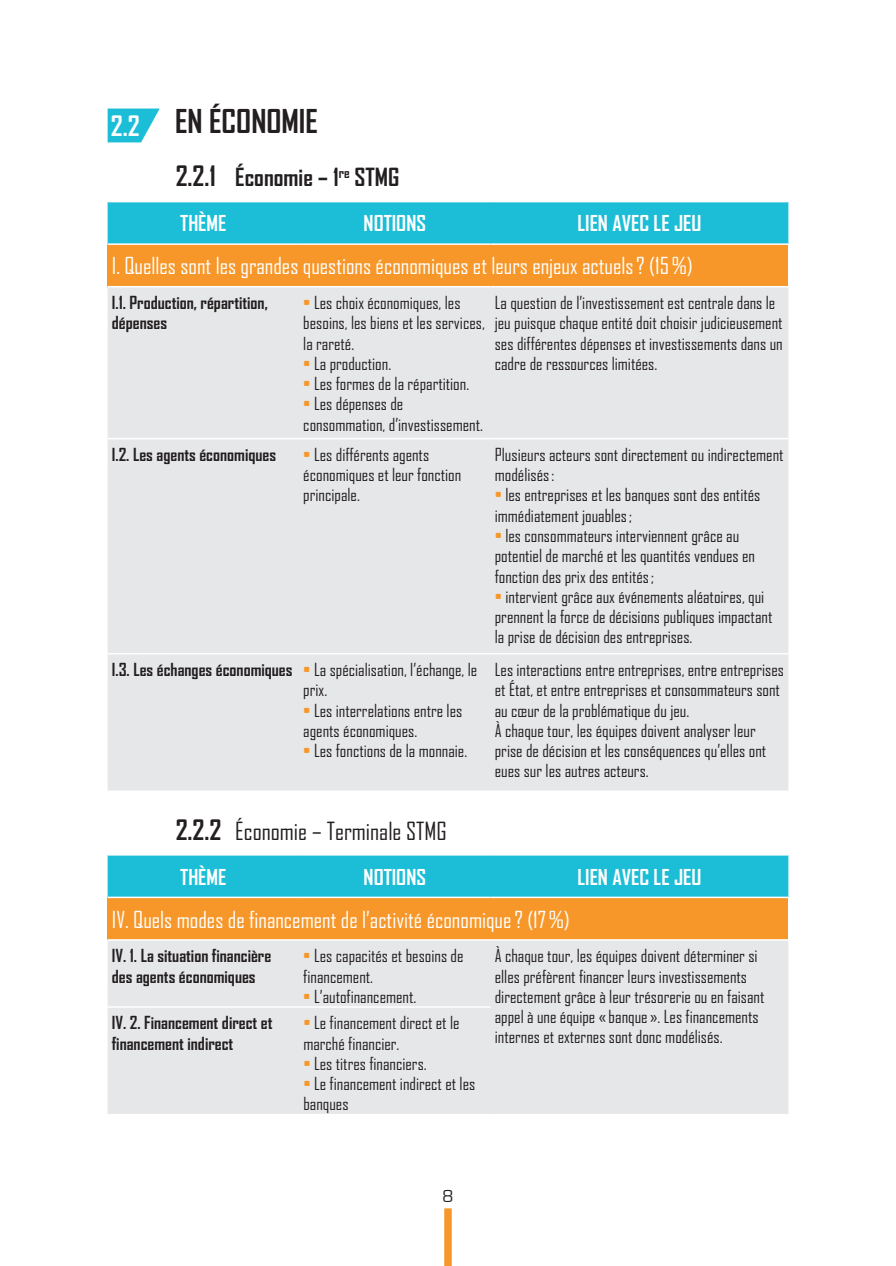
<style>
.page{position:relative;width:896px;height:1266px;background:#fff}
.page>*{position:absolute;margin:0;border:0;box-sizing:border-box;transform-origin:0 0}
.t1{font:700 31.5px "Agency FB";color:#231f20}
.t2{font:24px "Agency FB";color:#231f20}
.t3{font:700 24px "Agency FB";color:#231f20}
.t4{font:22.5px "Agency FB";color:#fff}
.t5{font:700 21px "Agency FB";color:#fff}
.t6{font:18px "Eurostile";color:#231f20}
.t7{font:17.25px/20.2px "Agency FB";color:#231f20}
.t8{font:700 17.25px/20.2px "Agency FB";color:#231f20}
.s1{font-size:27px}
.s2{color:#f79729}
.s3{font-weight:700}
.s4{font-weight:700;font-size:27px}
</style>
<div class="page">
<div style="left:444px;top:1208px;width:7px;height:57px;background:#f79729"></div>
<svg style="left:108px;top:108px;width:52px;height:34px"></svg>
<div style="left:108px;top:202px;width:680px;height:41px;background:#1cbed7"></div>
<div style="left:108px;top:244px;width:680px;height:43px;background:#f79729"></div>
<div style="left:108px;top:287px;width:680px;height:503px;background:#e6e7e9"></div>
<hr style="left:108px;top:438px;width:191px;height:1px;background:#fff">
<hr style="left:299px;top:438px;width:191px;height:1px;background:#fff">
<hr style="left:490px;top:438px;width:298px;height:1px;background:#fff">
<hr style="left:108px;top:653px;width:191px;height:1px;background:#fff">
<hr style="left:299px;top:653px;width:191px;height:1px;background:#fff">
<hr style="left:490px;top:653px;width:298px;height:1px;background:#fff">
<hr style="left:108px;top:243px;width:191px;height:2px;background:#fff">
<hr style="left:299px;top:243px;width:191px;height:2px;background:#fff">
<hr style="left:490px;top:243px;width:298px;height:2px;background:#fff">
<hr style="left:108px;top:286px;width:191px;height:1px;background:#fff">
<hr style="left:299px;top:286px;width:191px;height:1px;background:#fff">
<hr style="left:490px;top:286px;width:298px;height:1px;background:#fff">
<div style="left:108px;top:855px;width:680px;height:41px;background:#1cbed7"></div>
<div style="left:108px;top:897px;width:680px;height:42px;background:#f79729"></div>
<div style="left:108px;top:940px;width:680px;height:173px;background:#e6e7e9"></div>
<hr style="left:108px;top:1006px;width:191px;height:1px;background:#fff">
<hr style="left:299px;top:1006px;width:191px;height:1px;background:#fff">
<hr style="left:108px;top:896px;width:191px;height:2px;background:#fff">
<hr style="left:299px;top:896px;width:191px;height:2px;background:#fff">
<hr style="left:490px;top:896px;width:298px;height:2px;background:#fff">
<h1 class="t1" style="left:111px;top:103px;width:208px"><sub>2.2</sub> EN ÉCONOMIE</h1>
<h2 class="t3" style="left:176px;top:164px;width:225px"><span class="s1">2.2.1</span> Économie – 1<sup>re</sup> STMG</h2>
<p class="t5" style="left:180px;top:212px;width:48px">THÈME</p>
<p class="t5" style="left:363px;top:212px;width:64px">NOTIONS</p>
<p class="t5" style="left:577px;top:212px;width:125px">LIEN AVEC LE JEU</p>
<h3 class="t4" style="left:112px;top:254px;width:582px">I. Quelles sont les grandes questions économiques et leurs enjeux actuels? (15%)</h3>
<p class="t8" style="left:112px;top:292px;width:157px">I.1. Production, répartition, dépenses</p>
<p class="t7" style="left:303px;top:292px;width:183px"><span class="s2">•</span> Les choix économiques, les besoins, les biens et les services, la rareté.</p>
<p class="t7" style="left:303px;top:353px;width:89px"><span class="s2">•</span> La production.</p>
<p class="t7" style="left:303px;top:373px;width:167px"><span class="s2">•</span> Les formes de la répartition.</p>
<p class="t7" style="left:303px;top:394px;width:181px"><span class="s2">•</span> Les dépenses de consommation, d’investissement.</p>
<p class="t7" style="left:494px;top:293px;width:289px">La question de l’investissement est centrale dans le jeu puisque chaque entité doit choisir judicieusement ses différentes dépenses et investissements dans un cadre de ressources limitées.</p>
<p class="t8" style="left:112px;top:444px;width:166px">I.2. Les agents économiques</p>
<p class="t7" style="left:303px;top:444px;width:159px"><span class="s2">•</span> Les différents agents économiques et leur fonction principale.</p>
<p class="t7" style="left:494px;top:444px;width:290px">Plusieurs acteurs sont directement ou indirectement modélisés:</p>
<p class="t7" style="left:494px;top:485px;width:267px"><span class="s2">•</span> les entreprises et les banques sont des entités immédiatement jouables;</p>
<p class="t7" style="left:494px;top:525px;width:262px"><span class="s2">•</span> les consommateurs interviennent grâce au potentiel de marché et les quantités vendues en fonction des prix des entités;</p>
<p class="t7" style="left:494px;top:586px;width:279px"><span class="s2">•</span> intervient grâce aux événements aléatoires, qui prennent la force de décisions publiques impactant la prise de décision des entreprises.</p>
<p class="t7" style="left:303px;top:659px;width:175px;text-indent:-191px"><span class="s3">I.3. Les échanges économiques</span> <span class="s2">•</span> La spécialisation, l’échange, le prix.</p>
<p class="t7" style="left:303px;top:700px;width:160px"><span class="s2">•</span> Les interrelations entre les agents économiques.</p>
<p class="t7" style="left:303px;top:740px;width:165px"><span class="s2">•</span> Les fonctions de la monnaie.</p>
<p class="t7" style="left:494px;top:659px;width:291px">Les interactions entre entreprises, entre entreprises et État, et entre entreprises et consommateurs sont au cœur de la problématique du jeu.<br>À chaque tour, les équipes doivent analyser leur prise de décision et les conséquences qu’elles ont eues sur les autres acteurs.</p>
<h2 class="t2" style="left:176px;top:817px;width:273px"><span class="s4">2.2.2</span> Économie – Terminale STMG</h2>
<p class="t5" style="left:180px;top:864px;width:48px">THÈME</p>
<p class="t5" style="left:363px;top:864px;width:64px">NOTIONS</p>
<p class="t5" style="left:577px;top:864px;width:125px">LIEN AVEC LE JEU</p>
<h3 class="t4" style="left:112px;top:906px;width:459px">IV. Quels modes de financement de l’activité économique? (17%)</h3>
<p class="t8" style="left:112px;top:945px;width:161px">IV. 1. La situation financière des agents économiques</p>
<p class="t7" style="left:303px;top:945px;width:162px"><span class="s2">•</span> Les capacités et besoins de financement.</p>
<p class="t7" style="left:303px;top:986px;width:114px"><span class="s2">•</span> L’autofinancement.</p>
<p class="t7" style="left:494px;top:945px;width:271px">À chaque tour, les équipes doivent déterminer si elles préfèrent financer leurs investissements directement grâce à leur trésorerie ou en faisant appel à une équipe « banque ». Les financements internes et externes sont donc modélisés.</p>
<p class="t8" style="left:112px;top:1012px;width:162px">IV. 2. Financement direct et financement indirect</p>
<p class="t7" style="left:303px;top:1012px;width:158px"><span class="s2">•</span> Le financement direct et le marché financier.</p>
<p class="t7" style="left:303px;top:1053px;width:125px"><span class="s2">•</span> Les titres financiers.</p>
<p class="t7" style="left:303px;top:1073px;width:173px"><span class="s2">•</span> Le financement indirect et les banques</p>
<p class="t6" style="left:442px;top:1186px;width:13px">8</p>
</div>
